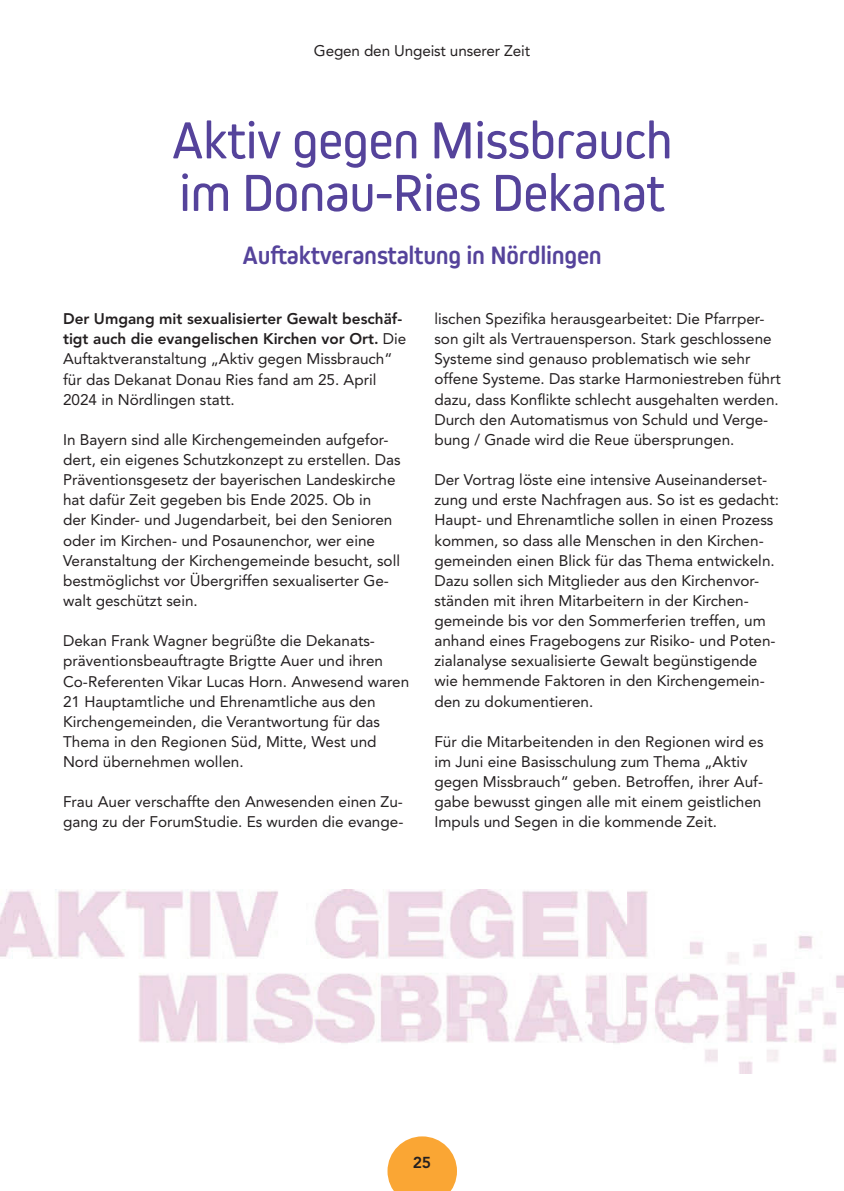
<style>
.page{position:relative;width:844px;height:1191px;background:#fff}
.page>*{position:absolute;margin:0;border:0;box-sizing:border-box;transform-origin:0 0}
.t1{font:54.25px/52.5px "Kiro";letter-spacing:-.01em;color:#55439b}
.t2{font:700 26.25px "Kiro";letter-spacing:-.01em;color:#55439b}
.t3{font:800 15.75px "Avenir LT Std";color:#231f20}
.t4{font:15.4px/20.1px "Avenir LT Std";color:#231f20}
.s1{font-weight:800}
</style>
<div class="page">
<svg style="left:387px;top:1136px;width:70px;height:55px"></svg>
<img style="left:0;top:890px;width:843px;height:183px">
<p class="t4" style="left:314px;top:40px;width:217px">Gegen den Ungeist unserer Zeit</p>
<h1 class="t1" style="left:172px;top:113px;width:502px">Aktiv gegen Missbrauch im Donau-Ries Dekanat</h1>
<h2 class="t2" style="left:242px;top:240px;width:360px">Auftaktveranstaltung in Nördlingen</h2>
<p class="t4" style="left:63px;top:309px;width:345px"><span class="s1">Der Umgang mit sexualisierter Gewalt beschäf&shy;tigt auch die evangelischen Kirchen vor Ort.</span> Die Auftaktveranstaltung „Aktiv gegen Missbrauch“ für das Dekanat Donau Ries fand am 25. April 2024 in Nördlingen statt.</p>
<p class="t4" style="left:63px;top:430px;width:339px">In Bayern sind alle Kirchengemeinden aufgefor&shy;dert, ein eigenes Schutzkonzept zu erstellen. Das Präventionsgesetz der bayerischen Landeskirche hat dafür Zeit gegeben bis Ende 2025. Ob in<br>der Kinder- und Jugendarbeit, bei den Senioren oder im Kirchen- und Posaunenchor, wer eine Veranstaltung der Kirchengemeinde besucht, soll bestmöglichst vor Übergriffen sexualiserter Ge&shy;walt geschützt sein.</p>
<p class="t4" style="left:63px;top:631px;width:347px">Dekan Frank Wagner begrüßte die Dekanats&shy;präventionsbeauftragte Brigtte Auer und ihren Co-Referenten Vikar Lucas Horn. Anwesend waren 21 Hauptamtliche und Ehrenamtliche aus den Kirchengemeinden, die Verantwortung für das Thema in den Regionen Süd, Mitte, West und Nord übernehmen wollen.</p>
<p class="t4" style="left:63px;top:792px;width:342px">Frau Auer verschaffte den Anwesenden einen Zu&shy;gang zu der ForumStudie. Es wurden die evange-</p>
<p class="t4" style="left:434px;top:309px;width:348px">lischen Spezifika herausgearbeitet: Die Pfarrper&shy;son gilt als Vertrauensperson. Stark geschlossene Systeme sind genauso problematisch wie sehr offene Systeme. Das starke Harmoniestreben führt dazu, dass Konflikte schlecht ausgehalten werden.<br>Durch den Automatismus von Schuld und Verge&shy;bung / Gnade wird die Reue übersprungen.</p>
<p class="t4" style="left:434px;top:470px;width:346px">Der Vortrag löste eine intensive Auseinanderset&shy;zung und erste Nachfragen aus. So ist es gedacht:<br>Haupt- und Ehrenamtliche sollen in einen Prozess kommen, so dass alle Menschen in den Kirchen&shy;gemeinden einen Blick für das Thema entwickeln.<br>Dazu sollen sich Mitglieder aus den Kirchenvor&shy;ständen mit ihren Mitarbeitern in der Kirchen&shy;gemeinde bis vor den Sommerferien treffen, um anhand eines Fragebogens zur Risiko- und Poten&shy;zialanalyse sexualisierte Gewalt begünstigende wie hemmende Faktoren in den Kirchengemein&shy;den zu dokumentieren.</p>
<p class="t4" style="left:434px;top:731px;width:331px">Für die Mitarbeitenden in den Regionen wird es im Juni eine Basisschulung zum Thema „Aktiv gegen Missbrauch“ geben. Betroffen, ihrer Auf&shy;gabe bewusst gingen alle mit einem geistlichen Impuls und Segen in die kommende Zeit.</p>
<p class="t3" style="left:412px;top:1153px;width:20px">25</p>
</div>
